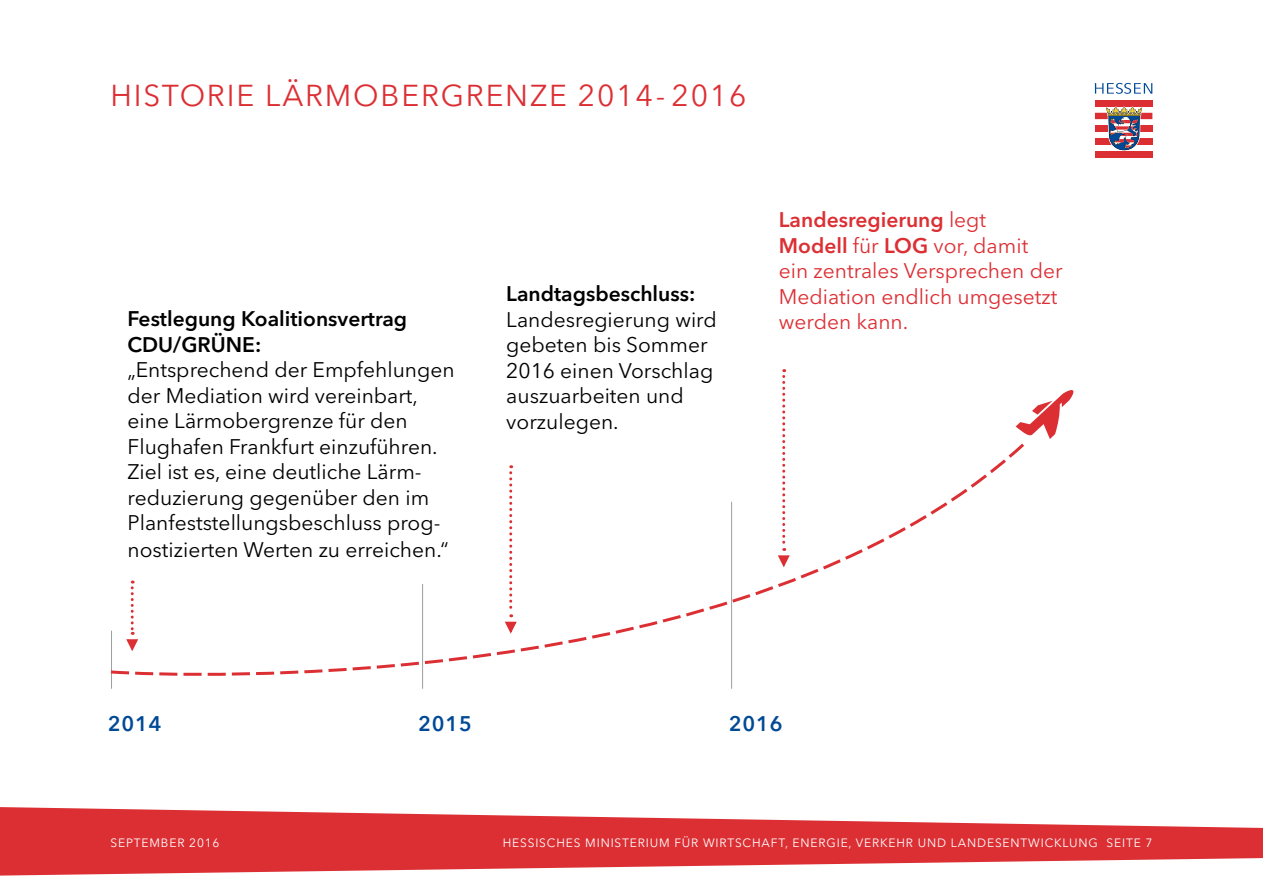
<style>
.page{position:relative;width:1263px;height:893px;background:#fff}
.page>*{position:absolute;margin:0;border:0;box-sizing:border-box;transform-origin:0 0}
.t1{font:30px "Avenir Next LT Pro";letter-spacing:.06em;color:#dc2f34}
.t2{font:21px/25.7px "Avenir Next LT Pro";color:#000}
.t3{font:21px/25.5px "Avenir Next LT Pro";color:#dc2f34}
.t4{font:600 21px/25.5px "Avenir Next LT Pro";color:#000}
.t5{font:600 21px "Avenir Next LT Pro";letter-spacing:.04em;color:#004996}
.t6{font:12px "Avenir Next LT Pro";letter-spacing:.07em;color:#fff}
.s1{font-weight:600}
</style>
<div class="page">
<div style="left:1095px;top:100px;width:57px;height:6px;background:#dc2f34"></div>
<div style="left:1095px;top:113px;width:57px;height:6px;background:#dc2f34"></div>
<div style="left:1095px;top:126px;width:57px;height:6px;background:#dc2f34"></div>
<div style="left:1095px;top:138px;width:57px;height:7px;background:#dc2f34"></div>
<div style="left:1095px;top:151px;width:57px;height:6px;background:#dc2f34"></div>
<svg style="left:1105px;top:106px;width:38px;height:45px"></svg>
<svg style="left:1095px;top:83px;width:57px;height:11px"></svg>
<svg style="left:0;top:807px;width:1263px;height:69px;fill:#dc2f34"></svg>
<svg style="left:782px;top:369px;width:5px;height:69px"></svg>
<svg style="left:1015px;top:390px;width:59px;height:49px"></svg>
<svg style="left:110px;top:440px;width:914px;height:249px"></svg>
<hr style="left:422px;top:584px;width:1px;height:105px;background:#9d9d9c">
<svg style="left:125px;top:581px;width:14px;height:70px"></svg>
<h1 class="t1" style="left:111px;top:77px;width:637px">HISTORIE LÄRMOBERGRENZE 2014- 2016</h1>
<p class="t4" style="left:128px;top:306px;width:281px">Festlegung Koalitionsvertrag<br>CDU/GRÜNE:</p>
<p class="t2" style="left:128px;top:357px;width:328px">„Entsprechend der Empfehlungen der Mediation wird vereinbart, eine Lärmobergrenze für den Flughafen Frankfurt einzuführen.<br>Ziel ist es, eine deutliche Lärm&shy;reduzierung gegenüber den im Planfeststellungsbeschluss prog&shy;nostizierten Werten zu erreichen.“</p>
<p class="t4" style="left:506px;top:281px;width:191px">Landtagsbeschluss:</p>
<p class="t2" style="left:506px;top:306px;width:212px">Landesregierung wird gebeten bis Sommer<br>2016 einen Vorschlag auszuarbeiten und vorzulegen.</p>
<p class="t3" style="left:779px;top:207px;width:285px"><span class="s1">Landesregierung</span> legt<br><span class="s1">Modell</span> für <span class="s1">LOG</span> vor, damit ein zentrales Versprechen der<br>Mediation endlich umgesetzt werden kann.</p>
<p class="t5" style="left:108px;top:711px;width:55px">2014</p>
<p class="t5" style="left:418px;top:711px;width:55px">2015</p>
<p class="t5" style="left:729px;top:711px;width:55px">2016</p>
<p class="t6" style="left:111px;top:835px;width:111px">SEPTEMBER 2016</p>
<p class="t6" style="left:503px;top:835px;width:651px">HESSISCHES MINISTERIUM FÜR WIRTSCHAFT, ENERGIE, VERKEHR UND LANDESENTWICKLUNG SEITE 7</p>
</div>
